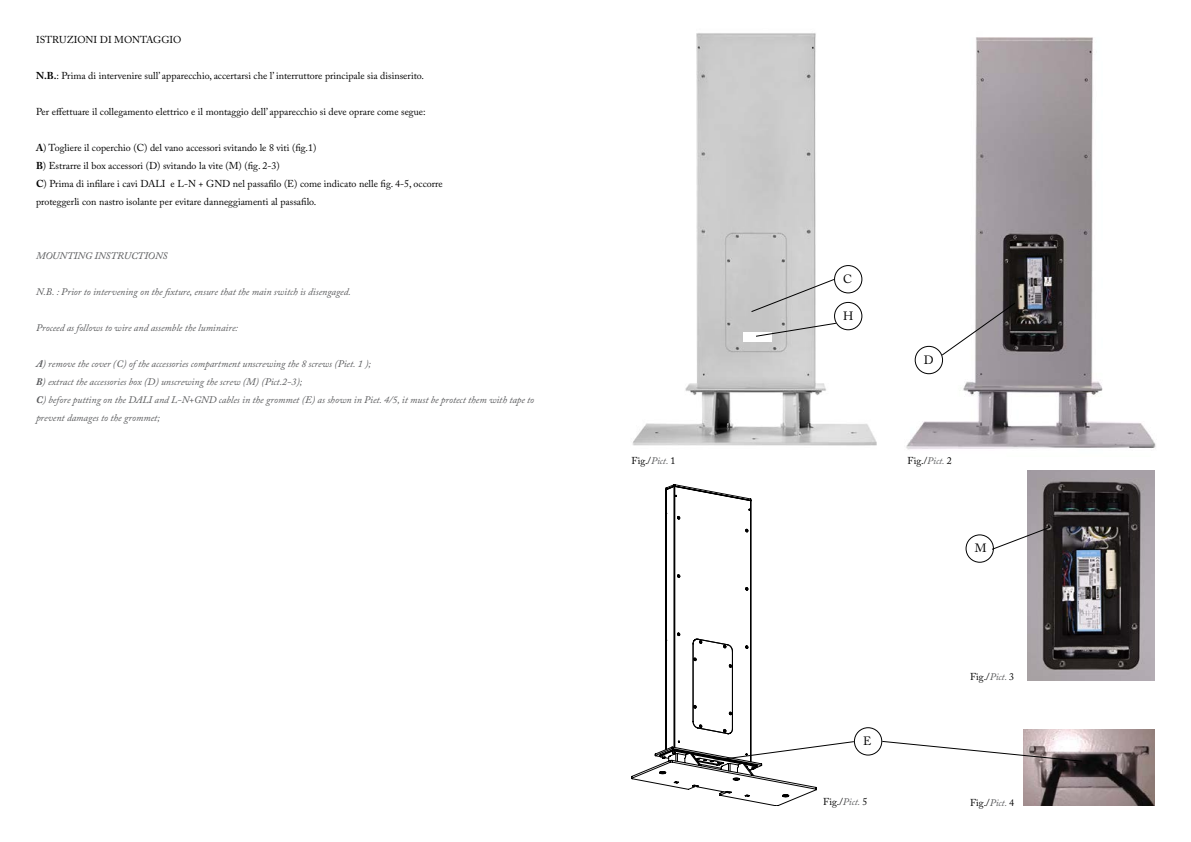
<style>
.page{position:relative;width:1191px;height:842px;background:#fff}
.page>*{position:absolute;margin:0;border:0;box-sizing:border-box;transform-origin:0 0}
.t1{font:12px "Adobe Caslon Pro";color:#000}
.t2{font:10px/18px "Adobe Caslon Pro";color:#000}
.t3{font:italic 10px/18px "Adobe Caslon Pro";color:#58595b}
.s1{font-weight:700}
.s2{font-style:italic;color:#58595b}
</style>
<div class="page">
<img style="left:632px;top:33px;width:245px;height:413px">
<img style="left:906px;top:37px;width:250px;height:413px">
<img style="left:1027px;top:470px;width:128px;height:210px">
<img style="left:1023px;top:730px;width:132px;height:75px">
<svg style="left:631px;top:486px;width:185px;height:320px"></svg>
<div style="left:854px;top:727px;width:28px;height:28px;border:1px solid #000;border-radius:50%"></div>
<svg style="left:677px;top:509px;width:177px;height:252px"></svg>
<svg style="left:881px;top:741px;width:201px;height:21px"></svg>
<div style="left:834px;top:265px;width:28px;height:28px;border:1px solid #000;border-radius:50%"></div>
<svg style="left:751px;top:279px;width:83px;height:33px"></svg>
<div style="left:834px;top:302px;width:28px;height:28px;border:1px solid #000;border-radius:50%"></div>
<div style="left:743px;top:332px;width:28px;height:9px;background:#fff"></div>
<svg style="left:755px;top:323px;width:81px;height:14px"></svg>
<div style="left:914px;top:346px;width:29px;height:28px;border:1px solid #000;border-radius:50%"></div>
<svg style="left:941px;top:302px;width:74px;height:54px"></svg>
<div style="left:965px;top:534px;width:29px;height:29px;border:1px solid #000;border-radius:50%"></div>
<svg style="left:991px;top:526px;width:60px;height:24px"></svg>
<p class="t2" style="left:36px;top:31px;width:147px">ISTRUZIONI DI MONTAGGIO</p>
<p class="t2" style="left:36px;top:67px;width:389px"><span class="s1">N.B.</span>: Prima di intervenire sull’ apparecchio, accertarsi che l’ interruttore principale sia disinserito.</p>
<p class="t2" style="left:36px;top:103px;width:391px">Per effettuare il collegamento elettrico e il montaggio dell’ apparecchio si deve oprare come segue:</p>
<p class="t2" style="left:36px;top:139px;width:408px"><span class="s1">A</span>) Togliere il coperchio (C) del vano accessori svitando le 8 viti (fig.1)<br><span class="s1">B</span>) Estrarre il box accessori (D) svitando la vite (M) (fig. 2-3)<br><span class="s1">C</span>) Prima di infilare i cavi DALI e L-N + GND nel passafilo (E) come indicato nelle fig. 4-5, occorre proteggerli con nastro isolante per evitare danneggiamenti al passafilo.</p>
<p class="t3" style="left:36px;top:247px;width:133px">MOUNTING INSTRUCTIONS</p>
<p class="t3" style="left:36px;top:283px;width:316px">N.B. : Prior to intervening on the fixture, ensure that the main switch is disengaged.</p>
<p class="t3" style="left:36px;top:319px;width:203px">Proceed as follows to wire and assemble the luminaire:</p>
<p class="t3" style="left:36px;top:355px;width:499px"><span class="s1">A</span>) remove the cover (C) of the accessories compartment unscrewing the 8 screws (Piet. 1 );<br><span class="s1">B</span>) extract the accessories box (D) unscrewing the screw (M) (Pict.2-3);<br><span class="s1">C</span>) before putting on the DALI and L-N+GND cables in the grommet (E) as shown in Piet. 4/5, it must be protect them with tape to prevent damages to the grommet;</p>
<p class="t1" style="left:843px;top:272px;width:10px">C</p>
<p class="t1" style="left:843px;top:308px;width:12px">H</p>
<p class="t1" style="left:924px;top:352px;width:11px">D</p>
<p class="t2" style="left:631px;top:452px;width:46px">Fig./<span class="s2">Pict.</span> 1</p>
<p class="t2" style="left:907px;top:452px;width:46px">Fig./<span class="s2">Pict.</span> 2</p>
<p class="t1" style="left:974px;top:541px;width:13px">M</p>
<p class="t1" style="left:863px;top:734px;width:10px">E</p>
<p class="t2" style="left:970px;top:667px;width:46px">Fig./<span class="s2">Pict.</span> 3</p>
<p class="t2" style="left:823px;top:793px;width:46px">Fig./<span class="s2">Pict.</span> 5</p>
<p class="t2" style="left:970px;top:793px;width:46px">Fig./<span class="s2">Pict.</span> 4</p>
</div>
